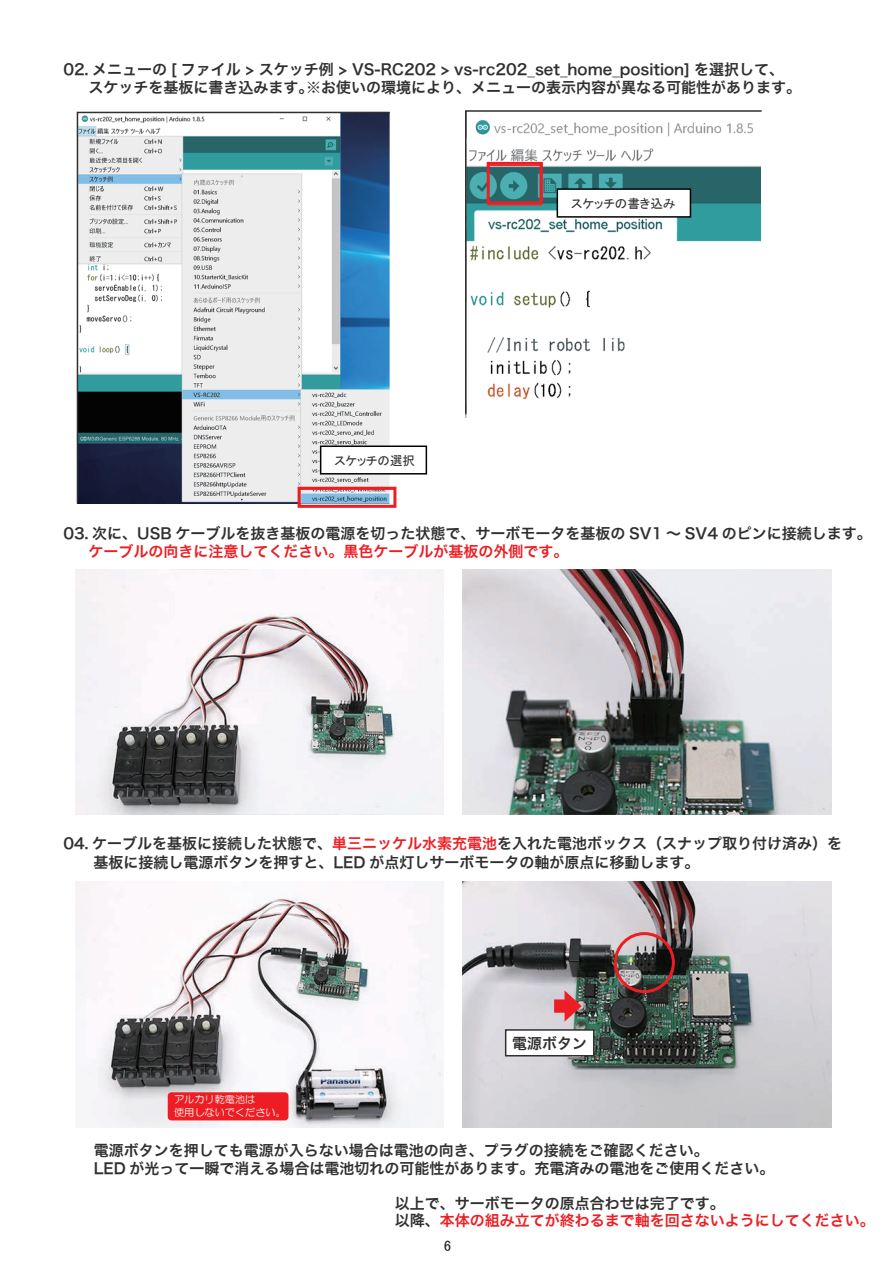
<style>
.page{position:relative;width:893px;height:1263px;background:#fff}
.page>*{position:absolute;margin:0;border:0;box-sizing:border-box;transform-origin:0 0}
.t1{font:15px/18.3px "Hiragino Kaku W6 90 msp RKSJ H";color:#312f30}
.t2{font:15px/17px "Hiragino Kaku W6 90 msp RKSJ H";color:#ee1d23}
.t3{font:15px "MS P Gothic";color:#231f20}
.t4{font:12.6px "MS P Gothic";color:#312f30}
.t5{font:12.45px "MS P Gothic";color:#312f30}
.t6{font:10.2px/13px "HG Maru Gothic MPRO";color:#fff}
.s1{color:#ee1d23}
.s2{color:#312f30}
</style>
<div class="page">
<img style="left:75px;top:569px;width:369px;height:246px">
<img style="left:463px;top:569px;width:368px;height:246px">
<img style="left:463px;top:882px;width:368px;height:245px">
<img style="left:75px;top:882px;width:369px;height:245px">
<div style="left:320px;top:445px;width:107px;height:29px;background:#fff;border:2px solid #030303"></div>
<div style="left:298px;top:487px;width:98px;height:21px;border:3px solid #ee1d23"></div>
<svg style="left:465px;top:110px;width:297px;height:305px"></svg>
<svg style="left:76px;top:111px;width:315px;height:394px"></svg>
<div style="left:614px;top:932px;width:61px;height:61px;border:3px solid #ee1d23;border-radius:50%"></div>
<svg style="left:554px;top:990px;width:28px;height:32px"></svg>
<div style="left:505px;top:1029px;width:89px;height:27px;background:#fff;border:2px solid #312f30"></div>
<div style="left:168px;top:1092px;width:120px;height:28px;background:#ee1d23;border-radius:4px"></div>
<p class="t1" style="left:89px;top:60px;width:714px;text-indent:-25px">02. メニューの [ ファイル &gt; スケッチ例 &gt; VS-RC202 &gt; vs-rc202_set_home_position] を選択して、スケッチを基板に書き込みます。※お使いの環境により、メニューの表示内容が異なる可能性があります。</p>
<p class="t5" style="left:334px;top:454px;width:82px">スケッチの選択</p>
<p class="t4" style="left:571px;top:197px;width:106px">スケッチの書き込み</p>
<p class="t1" style="left:64px;top:525px;width:810px">03. 次に、USB ケーブルを抜き基板の電源を切った状態で、サーボモータを基板の SV1 ～ SV4 のピンに接続します。</p>
<p class="t2" style="left:89px;top:544px;width:481px">ケーブルの向きに注意してください。黒色ケーブルが基板の外側です。</p>
<p class="t1" style="left:64px;top:835px;width:780px">04. ケーブルを基板に接続した状態で、<span class="s1">単三ニッケル水素充電池</span>を入れた電池ボックス（スナップ取り付け済み）を　 基板に接続し電源ボタンを押すと、LED が点灯しサーボモータの軸が原点に移動します。</p>
<p class="t6" style="left:174px;top:1093px;width:113px">アルカリ乾電池は<br>使用しないでください。</p>
<p class="t1" style="left:512px;top:1034px;width:76px">電源ボタン</p>
<p class="t1" style="left:94px;top:1142px;width:682px">電源ボタンを押しても電源が入らない場合は電池の向き、プラグの接続をご確認ください。<br>LED が光って一瞬で消える場合は電池切れの可能性があります。充電済みの電池をご使用ください。</p>
<p class="t2" style="left:395px;top:1195px;width:481px"><span class="s2">以上で、サーボモータの原点合わせは完了です。<br>以降、</span>本体の組み立てが終わるまで軸を回さないようにしてください。</p>
<p class="t3" style="left:444px;top:1238px;width:9px">6</p>
</div>
